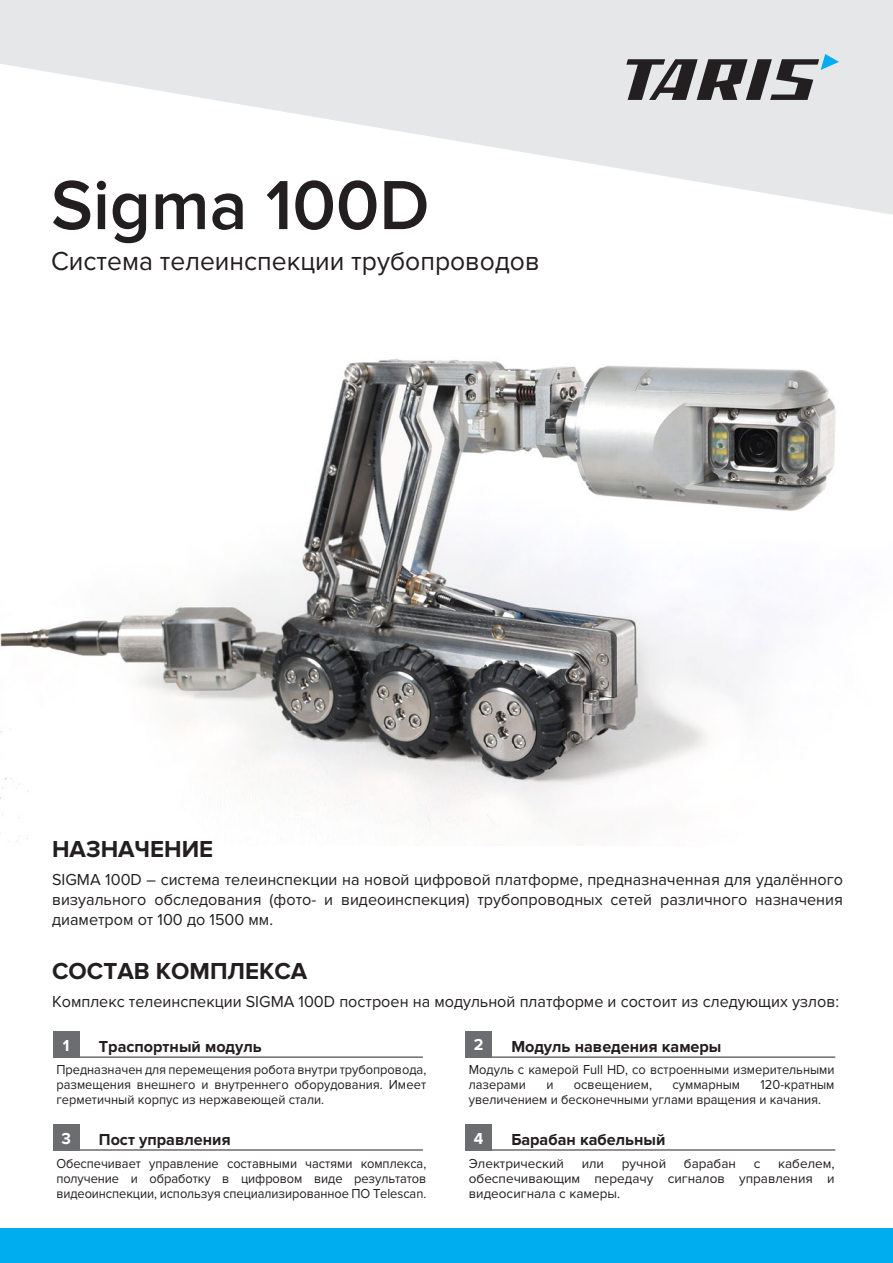
<style>
.page{position:relative;width:893px;height:1263px;background:#fff}
.page>*{position:absolute;margin:0;border:0;box-sizing:border-box;transform-origin:0 0}
.t1{font:600 72px "Proxima Nova";color:#231f20}
.t2{font:27px "Proxima Nova";color:#231f20}
.t3{font:700 24px "Proxima Nova";color:#231f20}
.t4{font:16.5px/19.8px "Proxima Nova";color:#231f20;text-align:justify}
.t5{font:700 16.5px "Proxima Nova";color:#231f20}
.t6{font:700 16.5px "Proxima Nova";color:#fff}
.Table_Text_Style_9pt{font:13.5px/15px "Proxima Nova";color:#231f20;text-align:justify;scale:.95 1}
.Table_Text_Style_9pt-2{font:13.5px/15px "Proxima Nova";color:#231f20;text-align:justify}
</style>
<div class="page">
<svg style="left:0;top:0;width:893px;height:215px;fill:#e6e7e9"></svg>
<div style="left:0;top:1229px;width:893px;height:34px;background:#00aeef"></div>
<svg style="left:626px;top:54px;width:213px;height:46px;background:#8b8c8f"></svg>
<img style="left:0;top:358px;width:836px;height:484px">
<div style="left:53px;top:1031px;width:26px;height:27px;background:#6c6d70"></div>
<hr style="left:53px;top:1056px;width:370px;height:2px;background:#6c6d70">
<div style="left:465px;top:1031px;width:27px;height:26px;background:#6c6d70"></div>
<hr style="left:465px;top:1056px;width:370px;height:2px;background:#6c6d70">
<div style="left:53px;top:1124px;width:26px;height:27px;background:#6c6d70"></div>
<hr style="left:53px;top:1149px;width:370px;height:2px;background:#6c6d70">
<div style="left:465px;top:1124px;width:27px;height:26px;background:#6c6d70"></div>
<hr style="left:465px;top:1149px;width:370px;height:2px;background:#6c6d70">
<p class="t1" style="left:51px;top:164px;width:380px">Sigma 100D</p>
<p class="t2" style="left:51px;top:245px;width:490px">Система телеинспекции трубопроводов</p>
<h1 class="t3" style="left:52px;top:835px;width:163px">НАЗНАЧЕНИЕ</h1>
<p class="t4" style="left:52px;top:870px;width:792px">SIGMA 100D – система телеинспекции на новой цифровой платформе, предназначенная для удалённого визуального обследования (фото- и видеоинспекция) трубопроводных сетей различного назначения диаметром от 100 до 1500 мм.</p>
<h1 class="t3" style="left:52px;top:957px;width:257px">СОСТАВ КОМПЛЕКСА</h1>
<p class="t4" style="left:52px;top:992px;width:788px">Комплекс телеинспекции SIGMA 100D построен на модульной платформе и состоит из следующих узлов:</p>
<p class="t5" style="left:99px;top:1037px;width:164px">Траспортный модуль</p>
<p class="t5" style="left:511px;top:1037px;width:212px">Модуль наведения камеры</p>
<p class="Table_Text_Style_9pt" style="left:56px;top:1063px;width:391px">Предназначен для перемещения робота внутри трубопровода, размещения внешнего и внутреннего оборудования. Имеет герметичный корпус из нержавеющей стали.</p>
<p class="Table_Text_Style_9pt" style="left:469px;top:1063px;width:386px">Модуль с камерой Full HD, со встроенными измерительными лазерами</p>
<p class="t6" style="left:63px;top:1036px;width:8px">1</p>
<p class="t6" style="left:474px;top:1035px;width:11px">2</p>
<p class="Table_Text_Style_9pt" style="left:469px;top:1078px;width:386px;text-indent:292px">120-кратным увеличением и бесконечными углами вращения и качания.</p>
<p class="Table_Text_Style_9pt" style="left:546px;top:1078px;width:9px">и</p>
<p class="Table_Text_Style_9pt" style="left:574px;top:1078px;width:84px">освещением,</p>
<p class="Table_Text_Style_9pt" style="left:672px;top:1078px;width:73px">суммарным</p>
<p class="t6" style="left:61px;top:1129px;width:11px">3</p>
<p class="t6" style="left:474px;top:1128px;width:11px">4</p>
<p class="t5" style="left:99px;top:1130px;width:133px">Пост управления</p>
<p class="t5" style="left:511px;top:1130px;width:156px">Барабан кабельный</p>
<p class="Table_Text_Style_9pt" style="left:56px;top:1156px;width:391px">Обеспечивает управление составными частями комплекса, получение и обработку в цифровом виде результатов видеоинспекции, используя специализированное ПО Telescan.</p>
<p class="Table_Text_Style_9pt-2" style="left:469px;top:1156px;width:97px">Электрический</p>
<p class="Table_Text_Style_9pt-2" style="left:582px;top:1156px;width:24px">или</p>
<p class="Table_Text_Style_9pt-2" style="left:622px;top:1156px;width:46px">ручной</p>
<p class="Table_Text_Style_9pt-2" style="left:684px;top:1156px;width:54px">барабан</p>
<p class="Table_Text_Style_9pt-2" style="left:754px;top:1156px;width:8px">с</p>
<p class="Table_Text_Style_9pt-2" style="left:469px;top:1156px;width:367px;text-indent:309px">кабелем, обеспечивающим передачу сигналов управления и видеосигнала с камеры.</p>
</div>
